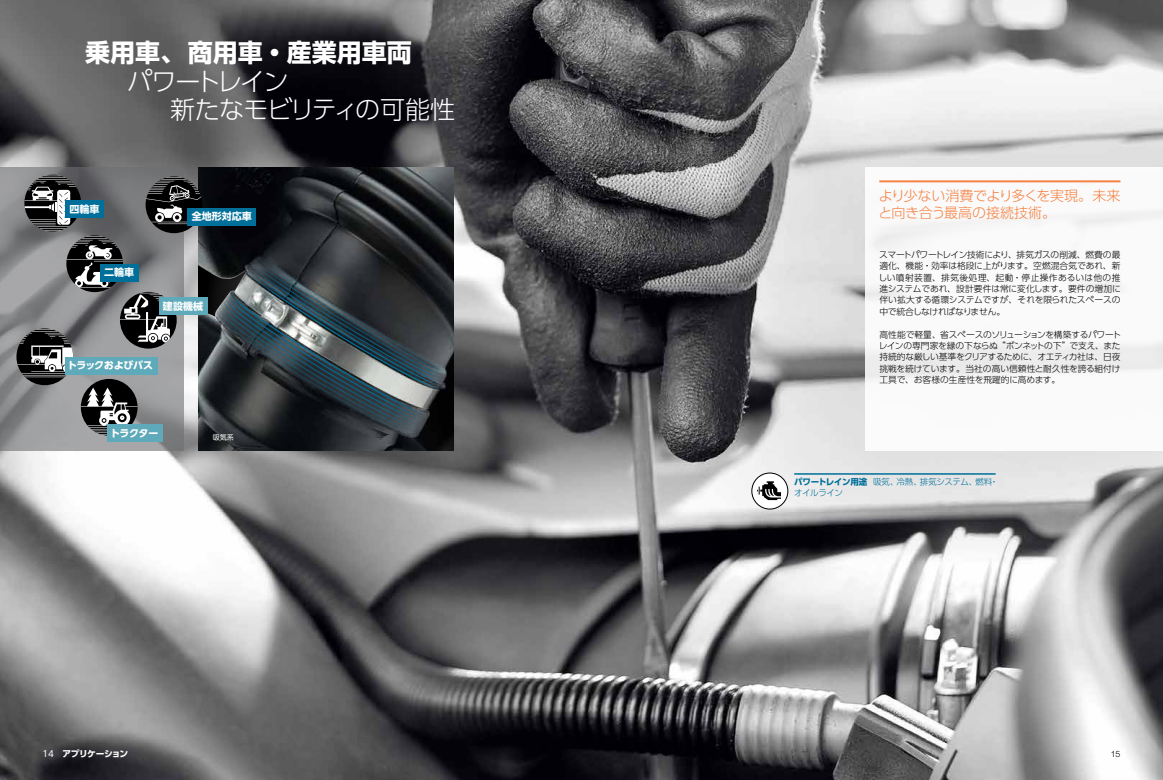
<style>
.page{position:relative;width:1163px;height:780px;background:#fff}
.page>*{position:absolute;margin:0;border:0;box-sizing:border-box;transform-origin:0 0}
.t1{font:300 25px/28.4px "UD Shin Go Pro";letter-spacing:-.06em;color:#fff}
.t2{font:700 25px "UD Shin Go Pro";color:#fff}
.t3{font:300 14px/17px "UD Shin Go Pro";letter-spacing:-.025em;color:#f58345}
.t4{font:700 10px "UD Shin Go Pro";color:#fff}
.t5{font:700 10px "UD Shin Go Pro";letter-spacing:-.035em;color:#fff}
.t6{font:300 8.8px/11.3px "UD Shin Go Pro";letter-spacing:-.02em;color:#000;text-align:justify}
.t7{font:700 8.8px "UD Shin Go Pro";letter-spacing:-.07em;color:#fff}
.t8{font:8.8px "UD Shin Go Pro";color:#fff}
.t9{font:300 8.8px "Helvetica Neue LT Std";color:#000}
.t10{font:300 8.5px/11.3px "UD Shin Go Pro";letter-spacing:-.035em;color:#006f9a}
.t11{font:7px "UD Shin Go Pro";color:#fff}
.s1{font-weight:700}
</style>
<div class="page">
<img style="left:0;top:0;width:1162px;height:780px">
<svg style="left:0;top:167px;width:184px;height:284px;background:#8d8e90"></svg>
<img style="left:198px;top:167px;width:256px;height:284px">
<svg style="left:216px;top:254px;width:229px;height:181px;background:#3b4448"></svg>
<div style="left:120px;top:292px;width:57px;height:56px;background:#000;border-radius:50%"></div>
<svg style="left:120px;top:293px;width:53px;height:49px"></svg>
<svg style="left:16px;top:328px;width:57px;height:57px"></svg>
<svg style="left:17px;top:329px;width:56px;height:48px;background:#535354"></svg>
<div style="left:64px;top:357px;width:93px;height:17px;background:#5ea9ba"></div>
<div style="left:81px;top:379px;width:56px;height:56px;background:#000;border-radius:50%"></div>
<svg style="left:81px;top:387px;width:56px;height:48px"></svg>
<svg style="left:146px;top:176px;width:56px;height:57px"></svg>
<svg style="left:146px;top:177px;width:55px;height:47px;background:#444"></svg>
<svg style="left:66px;top:235px;width:57px;height:57px"></svg>
<svg style="left:24px;top:176px;width:99px;height:111px;background:#68696a"></svg>
<svg style="left:751px;top:472px;width:37px;height:37px"></svg>
<hr style="left:794px;top:473px;width:201px;height:1px;background:#006f9a">
<div style="left:865px;top:167px;width:297px;height:284px;background:#fff"></div>
<hr style="left:879px;top:180px;width:241px;height:2px;background:#f58345">
<div style="left:159px;top:297px;width:48px;height:18px;background:#5ea9ba"></div>
<div style="left:107px;top:424px;width:56px;height:18px;background:#5ea9ba"></div>
<div style="left:187px;top:208px;width:69px;height:17px;background:#006f9a"></div>
<div style="left:100px;top:264px;width:38px;height:17px;background:#006f9a"></div>
<div style="left:65px;top:200px;width:39px;height:18px;background:#006f9a"></div>
<h1 class="t2" style="left:85px;top:32px;width:328px">乗用車、商用車・産業用車両</h1>
<h1 class="t1" style="left:170px;top:66px;width:286px;text-indent:-43px">パワートレイン<br>新たなモビリティの可能性</h1>
<p class="t4" style="left:69px;top:200px;width:31px">四輪車</p>
<p class="t4" style="left:104px;top:264px;width:32px">二輪車</p>
<p class="t4" style="left:192px;top:208px;width:61px">全地形対応車</p>
<p class="t4" style="left:163px;top:297px;width:41px">建設機械</p>
<p class="t5" style="left:67px;top:357px;width:87px">トラックおよびバス</p>
<p class="t4" style="left:110px;top:424px;width:50px">トラクター</p>
<p class="t11" style="left:213px;top:431px;width:22px">吸気系</p>
<h2 class="t3" style="left:878px;top:187px;width:243px">より少ない消費でより多くを実現。未来と向き合う最高の接続技術。</h2>
<p class="t6" style="left:878px;top:249px;width:244px">スマートパワートレイン技術により、排気ガスの削減、燃費の最適化、機能・効率は格段に上がります。空燃混合気であれ、新しい噴射装置、排気後処理、起動・停止操作あるいは他の推進システムであれ、設計要件は常に変化します。要件の増加に伴い拡大する循環システムですが、それを限られたスペースの中で統合しなければなりません。</p>
<p class="t6" style="left:878px;top:328px;width:244px">高性能で軽量、省スペースのソリューションを構築するパワートレインの専門家を縁の下ならぬ“ボンネットの下”で支え、また持続的な厳しい基準をクリアするために、オエティカ社は、日夜挑戦を続けています。当社の高い信頼性と耐久性を誇る組付け工具で、お客様の生産性を飛躍的に高めます。</p>
<p class="t10" style="left:793px;top:476px;width:206px"><span class="s1">パワートレイン用途</span> 吸気、冷熱、排気システム、燃料・オイルライン</p>
<p class="t7" style="left:62px;top:746px;width:67px">アプリケーション</p>
<p class="t8" style="left:43px;top:746px;width:13px">14</p>
<p class="t9" style="left:1110px;top:748px;width:11px">15</p>
</div>
